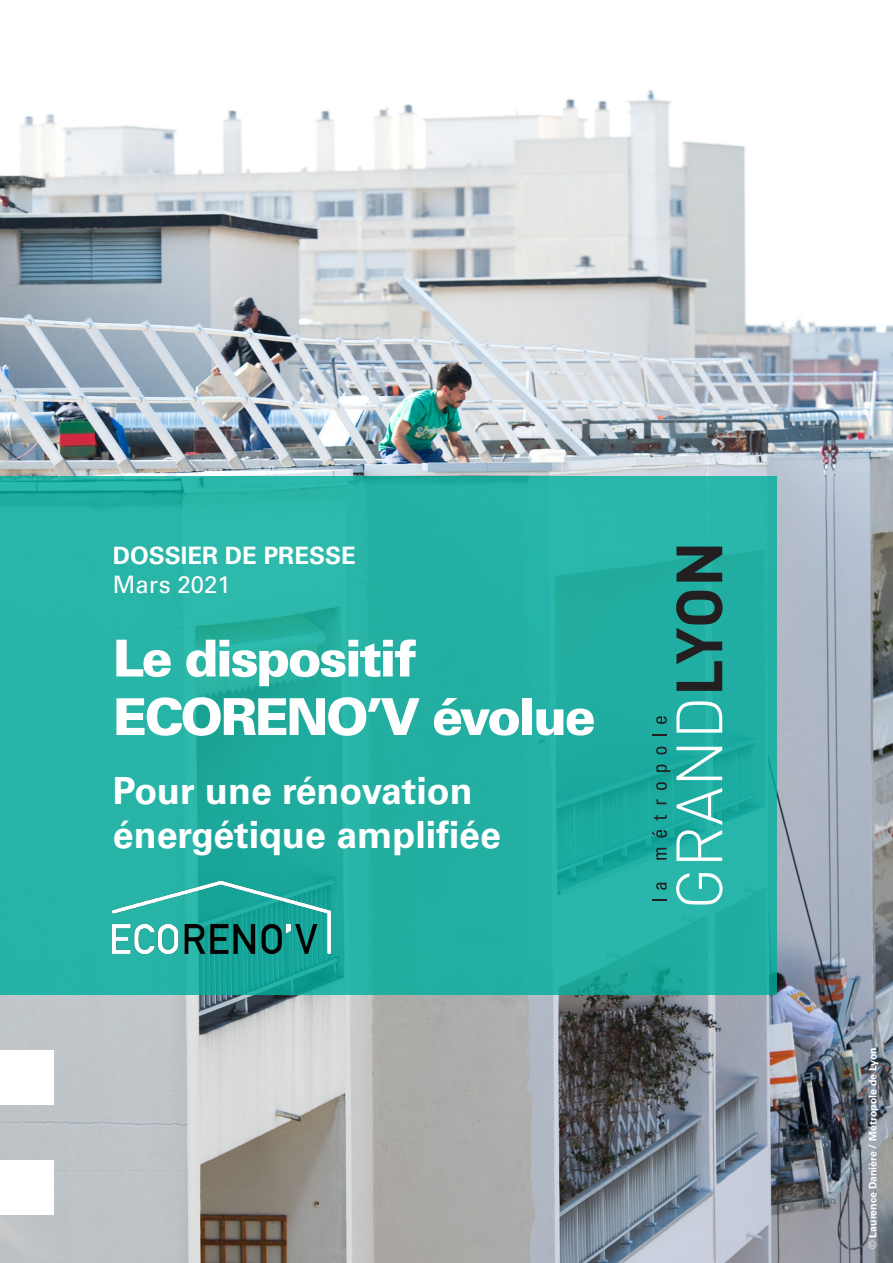
<style>
.page{position:relative;width:893px;height:1263px;background:#fff}
.page>*{position:absolute;margin:0;border:0;box-sizing:border-box;transform-origin:0 0}
.t1{font:900 51px/58.5px "Univers LT Std";letter-spacing:-.05em;color:#fff}
.t2{font:700 37.5px/43.5px "Univers LT Std";color:#fff}
.t3{font:700 24px/28.8px "Univers LT Std";color:#fff}
.texte_courant{font:700 10.5px "Univers LT Std";color:#fff}
.s1{font-weight:400}
</style>
<div class="page">
<img style="left:0;top:90px;width:893px;height:1173px">
<div style="left:0;top:476px;width:777px;height:519px;background:#24b2a5"></div>
<div style="left:0;top:1050px;width:53px;height:55px;background:#fff"></div>
<div style="left:0;top:1160px;width:53px;height:54px;background:#fff"></div>
<img style="left:113px;top:873px;width:218px;height:106px">
<svg style="left:676px;top:873px;width:47px;height:31px"></svg>
<svg style="left:676px;top:788px;width:46px;height:73px"></svg>
<svg style="left:676px;top:747px;width:46px;height:33px"></svg>
<svg style="left:676px;top:701px;width:46px;height:32px"></svg>
<svg style="left:676px;top:591px;width:47px;height:100px"></svg>
<svg style="left:676px;top:547px;width:46px;height:35px"></svg>
<svg style="left:656px;top:764px;width:14px;height:8px"></svg>
<svg style="left:656px;top:882px;width:11px;height:8px"></svg>
<svg style="left:656px;top:848px;width:11px;height:12px"></svg>
<svg style="left:652px;top:830px;width:15px;height:7px"></svg>
<svg style="left:654px;top:815px;width:13px;height:5px"></svg>
<svg style="left:656px;top:799px;width:11px;height:5px"></svg>
<svg style="left:656px;top:782px;width:11px;height:8px"></svg>
<svg style="left:656px;top:747px;width:11px;height:7px"></svg>
<svg style="left:652px;top:734px;width:15px;height:2px"></svg>
<svg style="left:656px;top:716px;width:11px;height:8px"></svg>
<svg style="left:652px;top:899px;width:15px;height:2px"></svg>
<p class="t3" style="left:113px;top:541px;width:244px">DOSSIER DE PRESSE<br><span class="s1">Mars 2021</span></p>
<p class="t1" style="left:113px;top:628px;width:484px">Le dispositif<br>ECORENO’V évolue</p>
<p class="t2" style="left:113px;top:769px;width:390px">Pour une rénovation énergétique amplifiée</p>
<p class="texte_courant" style="left:867px;top:1249px;width:203px;rotate:-90deg"><span class="s1">©</span> Laurence Danière / Métropole de Lyon</p>
</div>
